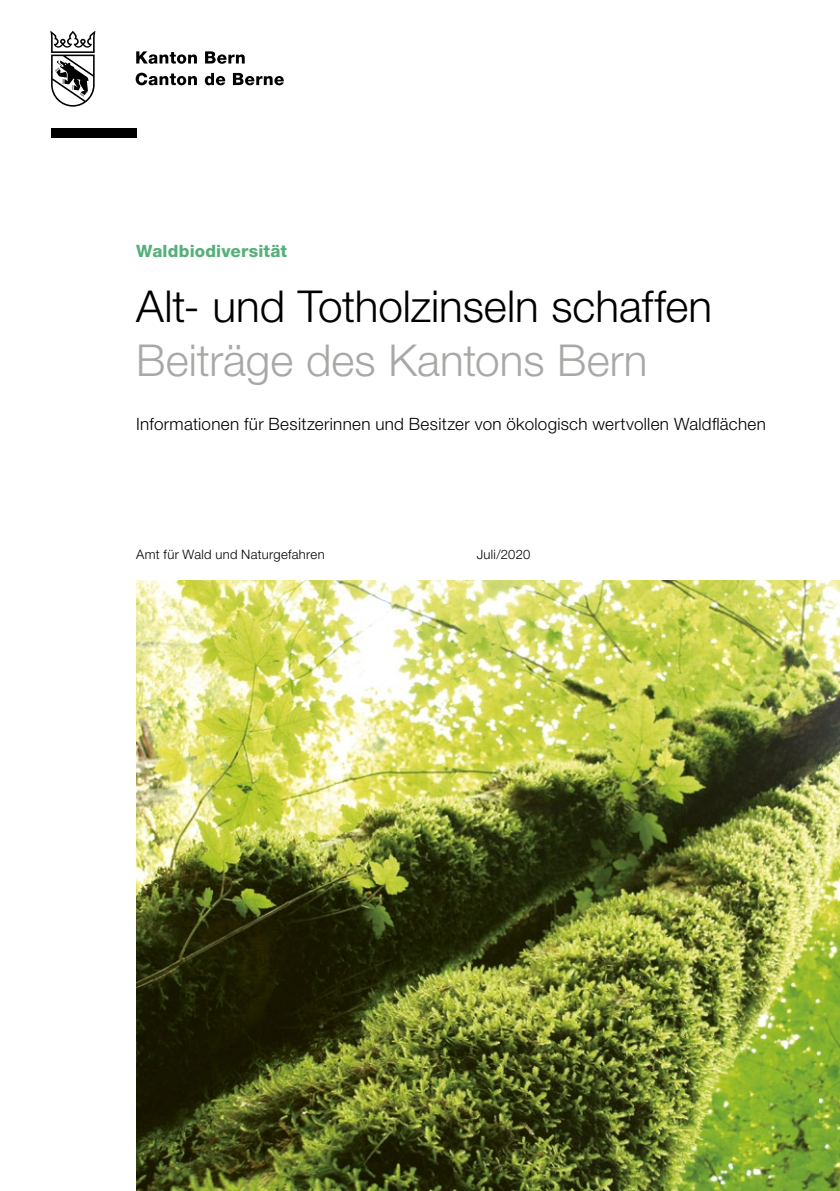
<style>
.page{position:relative;width:840px;height:1191px;background:#fff}
.page>*{position:absolute;margin:0;border:0;box-sizing:border-box;transform-origin:0 0}
.t1{font:300 44px "Helvetica Neue LT Std";color:#000}
.t2{font:300 44px "Helvetica Neue LT Std";color:#a9a8a6}
.t3{font:300 17px "Helvetica Neue LT Std";letter-spacing:.02em;color:#000}
.t4{font:800 17px "Helvetica Neue LT Std";letter-spacing:.01em;color:#57b07b}
.t5{font:300 13px "Helvetica Neue LT Std";letter-spacing:.025em;color:#000}
</style>
<div class="page">
<div style="left:51px;top:128px;width:85px;height:9px;background:#000"></div>
<svg style="left:50px;top:31px;width:45px;height:76px"></svg>
<svg style="left:136px;top:51px;width:61px;height:13px"></svg>
<svg style="left:205px;top:51px;width:39px;height:13px"></svg>
<svg style="left:135px;top:73px;width:62px;height:12px"></svg>
<svg style="left:205px;top:73px;width:20px;height:12px"></svg>
<svg style="left:233px;top:73px;width:51px;height:12px"></svg>
<img style="left:136px;top:581px;width:703px;height:610px">
<p class="t4" style="left:136px;top:241px;width:152px">Waldbiodiversität</p>
<h1 class="t1" style="left:136px;top:279px;width:577px">Alt- und Totholzinseln schaffen</h1>
<h1 class="t2" style="left:136px;top:333px;width:512px">Beiträge des Kantons Bern</h1>
<p class="t3" style="left:136px;top:413px;width:631px">Informationen für Besitzerinnen und Besitzer von ökologisch wertvollen Waldflächen</p>
<p class="t5" style="left:136px;top:546px;width:190px">Amt für Wald und Naturgefahren</p>
<p class="t5" style="left:476px;top:546px;width:55px">Juli/2020</p>
</div>
